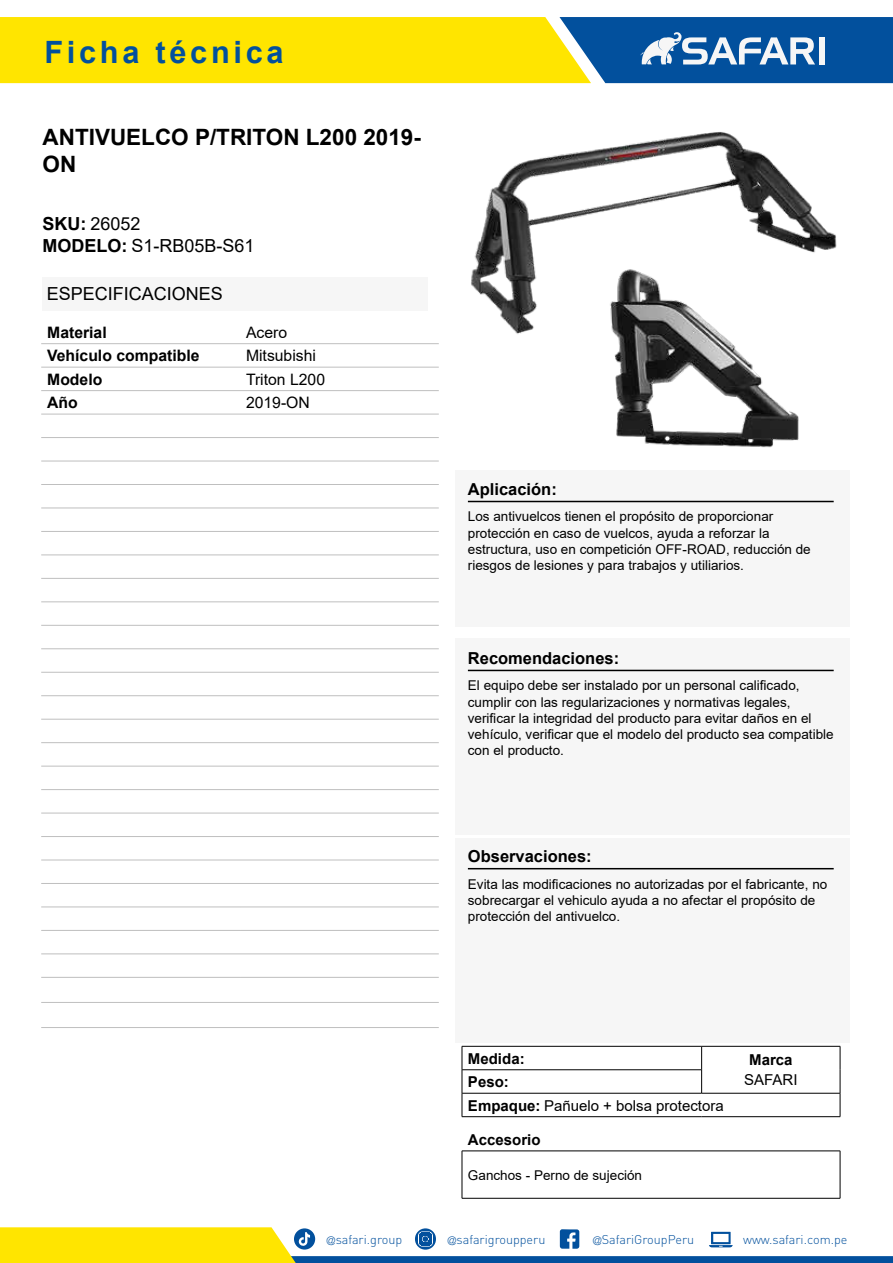
<style>
.page{position:relative;width:893px;height:1263px;background:#fff}
.page>*{position:absolute;margin:0;border:0;box-sizing:border-box;transform-origin:0 0}
.t1{font:700 30.75px "Arial";letter-spacing:.12em;color:#02509d}
.t2{font:700 22.5px/27px "Arial";color:#000}
.t3{font:18px/21.9px "Arial";color:#000}
.t4{font:700 16.5px "Arial";color:#000}
.t5{font:700 15.75px "Arial";color:#000}
.t6{font:15.75px "Arial";color:#000}
.t7{font:15px "Arial";color:#000}
.t8{font:700 15px "Arial";color:#000}
.t9{font:13.5px/16.2px "Arial";color:#000}
.t10{font:300 12.6px "DIN";color:#02509d}
.s1{font-weight:700}
.s2{font-family:"Helvetica LT Std";font-stretch:condensed;font-size:11.25px}
</style>
<div class="page">
<svg style="left:0;top:1227px;width:893px;height:36px"></svg>
<svg style="left:0;top:17px;width:893px;height:66px;background:#b1b83e"></svg>
<div style="left:819px;top:37px;width:6px;height:27px;background:#f6f6f6"></div>
<div style="left:455px;top:470px;width:395px;height:157px;background:#f6f6f6"></div>
<hr style="left:468px;top:501px;width:366px;height:1px;background:#000">
<div style="left:455px;top:638px;width:395px;height:196px;background:#f6f6f6"></div>
<hr style="left:468px;top:670px;width:366px;height:1px;background:#000">
<div style="left:455px;top:838px;width:395px;height:204px;background:#f6f6f6"></div>
<hr style="left:468px;top:868px;width:366px;height:1px;background:#000">
<hr style="left:462px;top:1151px;width:378px;height:1px;background:#000">
<hr style="left:462px;top:1151px;width:1px;height:47px;background:#000">
<hr style="left:840px;top:1151px;width:1px;height:47px;background:#000">
<hr style="left:462px;top:1198px;width:378px;height:1px;background:#000">
<hr style="left:41px;top:343px;width:199px;height:1px;background:#bfbfbf">
<hr style="left:240px;top:343px;width:199px;height:1px;background:#bfbfbf">
<hr style="left:41px;top:1027px;width:199px;height:1px;background:#bfbfbf">
<hr style="left:240px;top:1027px;width:199px;height:1px;background:#bfbfbf">
<hr style="left:41px;top:367px;width:199px;height:1px;background:#bfbfbf">
<hr style="left:240px;top:367px;width:199px;height:1px;background:#bfbfbf">
<hr style="left:41px;top:390px;width:199px;height:1px;background:#bfbfbf">
<hr style="left:240px;top:390px;width:199px;height:1px;background:#bfbfbf">
<hr style="left:41px;top:414px;width:199px;height:1px;background:#bfbfbf">
<hr style="left:240px;top:414px;width:199px;height:1px;background:#bfbfbf">
<hr style="left:41px;top:437px;width:199px;height:1px;background:#bfbfbf">
<hr style="left:240px;top:437px;width:199px;height:1px;background:#bfbfbf">
<hr style="left:41px;top:461px;width:199px;height:1px;background:#bfbfbf">
<hr style="left:240px;top:461px;width:199px;height:1px;background:#bfbfbf">
<hr style="left:41px;top:484px;width:199px;height:1px;background:#bfbfbf">
<hr style="left:240px;top:484px;width:199px;height:1px;background:#bfbfbf">
<hr style="left:41px;top:508px;width:199px;height:1px;background:#bfbfbf">
<hr style="left:240px;top:508px;width:199px;height:1px;background:#bfbfbf">
<hr style="left:41px;top:531px;width:199px;height:1px;background:#bfbfbf">
<hr style="left:240px;top:531px;width:199px;height:1px;background:#bfbfbf">
<hr style="left:41px;top:555px;width:199px;height:1px;background:#bfbfbf">
<hr style="left:240px;top:555px;width:199px;height:1px;background:#bfbfbf">
<hr style="left:41px;top:578px;width:199px;height:1px;background:#bfbfbf">
<hr style="left:240px;top:578px;width:199px;height:1px;background:#bfbfbf">
<hr style="left:41px;top:602px;width:199px;height:1px;background:#bfbfbf">
<hr style="left:240px;top:602px;width:199px;height:1px;background:#bfbfbf">
<hr style="left:41px;top:625px;width:199px;height:1px;background:#bfbfbf">
<hr style="left:240px;top:625px;width:199px;height:1px;background:#bfbfbf">
<hr style="left:41px;top:648px;width:199px;height:1px;background:#bfbfbf">
<hr style="left:240px;top:648px;width:199px;height:1px;background:#bfbfbf">
<hr style="left:41px;top:672px;width:199px;height:1px;background:#bfbfbf">
<hr style="left:240px;top:672px;width:199px;height:1px;background:#bfbfbf">
<hr style="left:41px;top:695px;width:199px;height:1px;background:#bfbfbf">
<hr style="left:240px;top:695px;width:199px;height:1px;background:#bfbfbf">
<hr style="left:41px;top:719px;width:199px;height:1px;background:#bfbfbf">
<hr style="left:240px;top:719px;width:199px;height:1px;background:#bfbfbf">
<hr style="left:41px;top:742px;width:199px;height:1px;background:#bfbfbf">
<hr style="left:240px;top:742px;width:199px;height:1px;background:#bfbfbf">
<hr style="left:41px;top:766px;width:199px;height:1px;background:#bfbfbf">
<hr style="left:240px;top:766px;width:199px;height:1px;background:#bfbfbf">
<hr style="left:41px;top:789px;width:199px;height:1px;background:#bfbfbf">
<hr style="left:240px;top:789px;width:199px;height:1px;background:#bfbfbf">
<hr style="left:41px;top:813px;width:199px;height:1px;background:#bfbfbf">
<hr style="left:240px;top:813px;width:199px;height:1px;background:#bfbfbf">
<hr style="left:41px;top:836px;width:199px;height:1px;background:#bfbfbf">
<hr style="left:240px;top:836px;width:199px;height:1px;background:#bfbfbf">
<hr style="left:41px;top:860px;width:199px;height:1px;background:#bfbfbf">
<hr style="left:240px;top:860px;width:199px;height:1px;background:#bfbfbf">
<hr style="left:41px;top:883px;width:199px;height:1px;background:#bfbfbf">
<hr style="left:240px;top:883px;width:199px;height:1px;background:#bfbfbf">
<hr style="left:41px;top:907px;width:199px;height:1px;background:#bfbfbf">
<hr style="left:240px;top:907px;width:199px;height:1px;background:#bfbfbf">
<hr style="left:41px;top:930px;width:199px;height:1px;background:#bfbfbf">
<hr style="left:240px;top:930px;width:199px;height:1px;background:#bfbfbf">
<hr style="left:41px;top:954px;width:199px;height:1px;background:#bfbfbf">
<hr style="left:240px;top:954px;width:199px;height:1px;background:#bfbfbf">
<hr style="left:41px;top:977px;width:199px;height:1px;background:#bfbfbf">
<hr style="left:240px;top:977px;width:199px;height:1px;background:#bfbfbf">
<hr style="left:41px;top:1002px;width:199px;height:1px;background:#bfbfbf">
<hr style="left:240px;top:1002px;width:199px;height:1px;background:#bfbfbf">
<img style="left:471px;top:132px;width:366px;height:316px">
<div style="left:43px;top:277px;width:385px;height:33px;background:#f6f6f6"></div>
<hr style="left:462px;top:1069px;width:239px;height:1px;background:#000">
<hr style="left:462px;top:1093px;width:240px;height:1px;background:#000">
<hr style="left:702px;top:1093px;width:138px;height:1px;background:#000">
<hr style="left:462px;top:1046px;width:240px;height:1px;background:#000">
<hr style="left:702px;top:1046px;width:138px;height:1px;background:#000">
<svg style="left:701px;top:1046px;width:1px;height:47px"></svg>
<svg style="left:462px;top:1046px;width:1px;height:70px"></svg>
<svg style="left:840px;top:1046px;width:1px;height:70px"></svg>
<hr style="left:462px;top:1116px;width:240px;height:1px;background:#000">
<hr style="left:702px;top:1116px;width:138px;height:1px;background:#000">
<h1 class="t1" style="left:44px;top:34px;width:241px">Ficha técnica</h1>
<h2 class="t2" style="left:43px;top:126px;width:380px">ANTIVUELCO P/TRITON L200 2019-<br>ON</h2>
<h3 class="t3" style="left:43px;top:213px;width:213px"><span class="s1">SKU:</span> 26052<br><span class="s1">MODELO:</span> S1-RB05B-S61</h3>
<h3 class="t3" style="left:47px;top:282px;width:178px">ESPECIFICACIONES</h3>
<p class="t5" style="left:47px;top:326px;width:61px">Material</p>
<p class="t6" style="left:246px;top:326px;width:43px">Acero</p>
<p class="t5" style="left:47px;top:350px;width:154px">Vehículo compatible</p>
<p class="t6" style="left:246px;top:350px;width:72px">Mitsubishi</p>
<p class="t5" style="left:47px;top:373px;width:57px">Modelo</p>
<p class="t6" style="left:246px;top:373px;width:81px">Triton L200</p>
<p class="t5" style="left:47px;top:397px;width:32px">Año</p>
<p class="t6" style="left:246px;top:397px;width:65px">2019-ON</p>
<p class="t4" style="left:468px;top:483px;width:90px">Aplicación:</p>
<p class="t9" style="left:468px;top:510px;width:344px">Los antivuelcos tienen el propósito de proporcionar protección en caso de vuelcos, ayuda a reforzar la estructura, uso en competición OFF-ROAD, reducción de riesgos de lesiones y para trabajos y utiliarios.</p>
<p class="t4" style="left:468px;top:652px;width:153px">Recomendaciones:</p>
<p class="t9" style="left:468px;top:677px;width:367px">El equipo debe ser instalado por un personal calificado, cumplir con las regularizaciones y normativas legales, verificar la integridad del producto para evitar daños en el vehículo, verificar que el modelo del producto sea compatible con el producto.</p>
<p class="t4" style="left:468px;top:850px;width:125px">Observaciones:</p>
<p class="t9" style="left:468px;top:876px;width:361px">Evita las modificaciones no autorizadas por el fabricante, no sobrecargar el vehiculo ayuda a no afectar el propósito de protección del antivuelco.</p>
<p class="t8" style="left:468px;top:1053px;width:58px">Medida:</p>
<p class="t8" style="left:749px;top:1054px;width:45px">Marca</p>
<p class="t8" style="left:468px;top:1076px;width:42px">Peso:</p>
<p class="t7" style="left:744px;top:1074px;width:55px">SAFARI</p>
<p class="t7" style="left:468px;top:1095px;width:257px"><span class="s1">Empaque:</span> Pañuelo + bolsa protectora</p>
<p class="t8" style="left:468px;top:1134px;width:74px">Accesorio</p>
<p class="t9" style="left:468px;top:1168px;width:176px">Ganchos - Perno de sujeción</p>
<p class="t10" style="left:327px;top:1234px;width:77px"><span class="s2">@</span>safari.group</p>
<p class="t10" style="left:448px;top:1234px;width:99px"><span class="s2">@</span>safarigroupperu</p>
<p class="t10" style="left:593px;top:1234px;width:103px"><span class="s2">@</span>SafariGroupPeru</p>
<p class="t10" style="left:743px;top:1234px;width:106px">www.safari.com.pe</p>
</div>
